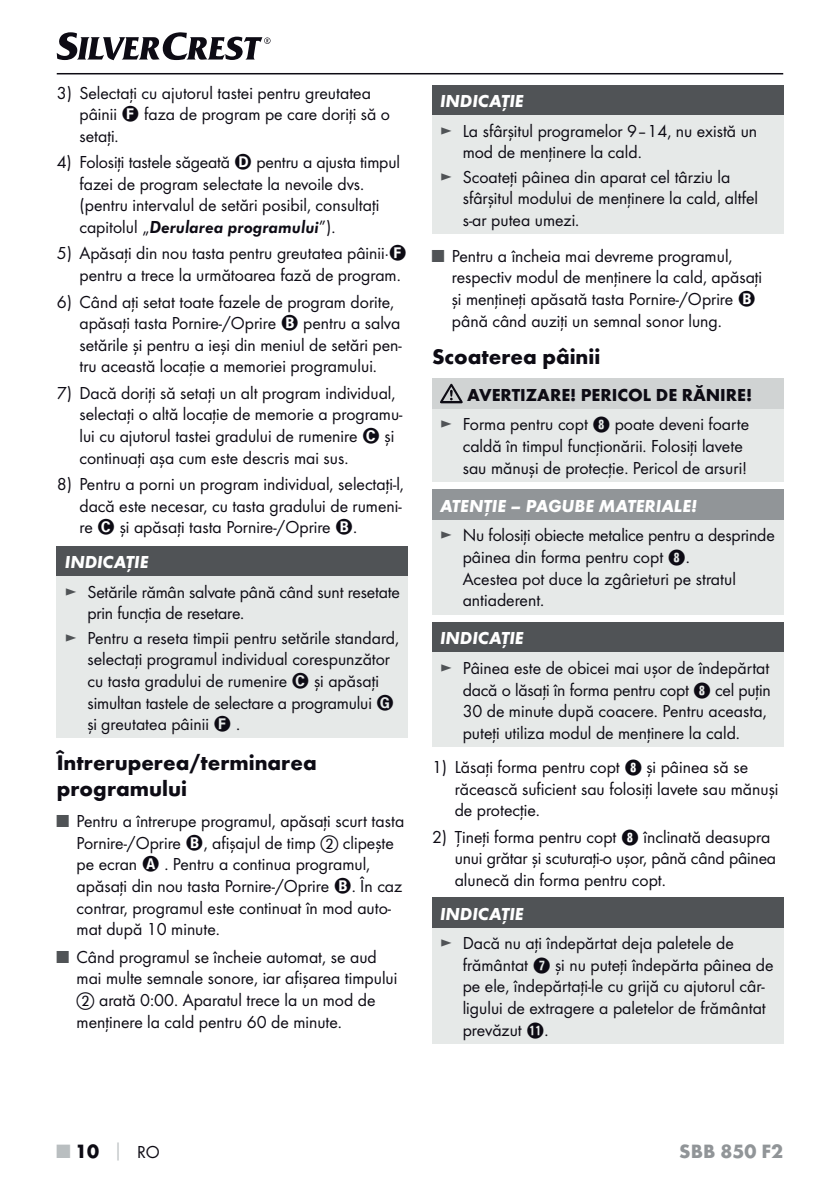
<style>
.page{position:relative;width:840px;height:1191px;background:#fff}
.page>*{position:absolute;margin:0;border:0;box-sizing:border-box;transform-origin:0 0}
.t1{font:700 22px/26px "Futura";color:#0d0b14}
.t2{font:700 20px "Futura";color:#919598}
.t3{font:700 20px "Futura";color:#0d0b14}
.t4{font:18px/21.6px "Futura Boo";color:#0d0b14}
.t5{font:italic 700 18px "Futura";color:#fff}
.t6{font:18px "Futura Dem Obl";color:#0d0b14}
.t7{font:700 18px "Futura";color:#0d0b14}
.s1{font-family:"Futura Boo"}
.s2{color:#505356}
.s3{font-family:"European Pi One"}
.s4{font-family:"Hako PI Nummern"}
.s5{color:#b9bec0}
.s6{font-size:18px;color:#b9bec0}
.s7{font-family:"Futura Boo";font-weight:400;font-size:18px}
</style>
<div class="page">
<hr style="left:57px;top:73px;width:725px;height:1px;background:#0d0b14">
<svg style="left:57px;top:32px;width:213px;height:28px"></svg>
<div style="left:57px;top:546px;width:351px;height:30px;background:#505356"></div>
<div style="left:57px;top:576px;width:351px;height:162px;background:#e6e9e8"></div>
<div style="left:432px;top:85px;width:351px;height:30px;background:#505356"></div>
<div style="left:432px;top:115px;width:351px;height:119px;background:#e6e9e8"></div>
<div style="left:432px;top:378px;width:350px;height:31px;background:#d0d3d3"></div>
<div style="left:432px;top:409px;width:350px;height:72px;background:#e6e9e8"></div>
<svg style="left:440px;top:384px;width:22px;height:19px"></svg>
<div style="left:432px;top:489px;width:351px;height:31px;background:#919598"></div>
<div style="left:432px;top:520px;width:351px;height:94px;background:#e6e9e8"></div>
<div style="left:432px;top:622px;width:351px;height:30px;background:#505356"></div>
<div style="left:432px;top:652px;width:351px;height:94px;background:#e6e9e8"></div>
<div style="left:432px;top:897px;width:351px;height:30px;background:#505356"></div>
<div style="left:432px;top:927px;width:351px;height:116px;background:#e6e9e8"></div>
<p class="t4" style="left:79px;top:83px;width:293px;text-indent:-23px">3) Selectaţi cu ajutorul tastei pentru greutatea pâinii</p>
<p class="t4" style="left:144px;top:104px;width:247px">faza de program pe care doriţi să o</p>
<p class="t4" style="left:79px;top:126px;width:41px">setaţi.</p>
<p class="t4" style="left:57px;top:152px;width:175px">4) Folosiţi tastele săgeată</p>
<p class="t4" style="left:79px;top:152px;width:322px;text-indent:177px">pentru a ajusta timpul fazei de program selectate la nevoile dvs. (pentru intervalul de setări posibil, consultaţi</p>
<p class="t6" style="left:79px;top:216px;width:257px"><span class="s1">capitolul „</span>Derularea programului<span class="s1">”).</span></p>
<p class="t4" style="left:79px;top:244px;width:323px;text-indent:-23px">5) Apăsaţi din nou tasta pentru greutatea pâinii· pentru a trece la următoarea fază de program.</p>
<p class="t4" style="left:79px;top:292px;width:316px;text-indent:-23px">6) Când aţi setat toate fazele de program dorite, apăsaţi tasta Pornire-/Oprire</p>
<p class="t4" style="left:79px;top:313px;width:324px;text-align:justify;text-indent:223px">pentru a salva setările și pentru a ieși din meniul de setări pen&shy;tru această locaţie a memoriei programului.</p>
<p class="t4" style="left:79px;top:383px;width:324px;text-indent:-23px">7) Dacă doriţi să setaţi un alt program individual, selectaţi o altă locaţie de memorie a programu&shy;lui cu ajutorul tastei gradului de rumenire</p>
<p class="t4" style="left:384px;top:426px;width:11px">și</p>
<p class="t4" style="left:79px;top:448px;width:270px">continuaţi așa cum este descris mai sus.</p>
<p class="t4" style="left:79px;top:474px;width:326px;text-indent:-23px">8) Pentru a porni un program individual, selectaţi-l, dacă este necesar, cu tasta gradului de rumeni&shy;re</p>
<p class="t4" style="left:120px;top:517px;width:239px">și apăsaţi tasta Pornire-/Oprire .</p>
<p class="t5" style="left:65px;top:556px;width:85px">INDICAŢIE</p>
<p class="t4" style="left:87px;top:582px;width:314px;text-indent:-23px"><span class="s2">►</span> Setările rămân salvate până când sunt resetate prin funcţia de resetare.</p>
<p class="t4" style="left:87px;top:628px;width:313px;text-indent:-23px"><span class="s2">►</span> Pentru a reseta timpii pentru setările standard, selectaţi programul individual corespunzător cu tasta gradului de rumenire</p>
<p class="t4" style="left:87px;top:671px;width:293px;text-indent:226px">și apăsaţi simultan tastele de selectare a programului și greutatea pâinii</p>
<p class="t4" style="left:236px;top:714px;width:6px">.</p>
<p class="t1" style="left:57px;top:752px;width:261px">Întreruperea/terminarea programului</p>
<p class="t4" style="left:77px;top:810px;width:329px;text-indent:-20px"><span class="s2">■</span> Pentru a întrerupe programul, apăsaţi scurt tasta<br>Pornire-/Oprire</p>
<p class="t4" style="left:203px;top:832px;width:191px">, afișajul de timp <span class="s3">b</span> clipește</p>
<p class="t4" style="left:77px;top:854px;width:327px;text-indent:88px">. Pentru a continua programul, apăsaţi din nou tasta Pornire-/Oprire . În caz contrar, programul este continuat în mod auto&shy;mat după 10 minute.</p>
<p class="t4" style="left:77px;top:947px;width:322px;text-indent:-20px"><span class="s2">■</span> Când programul se încheie automat, se aud mai multe semnale sonore, iar afișarea timpului <span class="s3">b</span> arată 0:00. Aparatul trece la un mod de menţinere la cald pentru 60 de minute.</p>
<p class="t4" style="left:77px;top:854px;width:62px">pe ecran</p>
<p class="t5" style="left:440px;top:95px;width:85px">INDICAŢIE</p>
<p class="t4" style="left:462px;top:121px;width:296px;text-indent:-23px"><span class="s2">►</span> La sfârșitul programelor 9–14, nu există un mod de menţinere la cald.</p>
<p class="t4" style="left:462px;top:167px;width:297px;text-indent:-23px"><span class="s2">►</span> Scoateţi pâinea din aparat cel târziu la sfârșitul modului de menţinere la cald, altfel s-ar putea umezi.</p>
<p class="t4" style="left:451px;top:246px;width:311px;text-indent:-20px"><span class="s2">■</span> Pentru a încheia mai devreme programul, respectiv modul de menţinere la cald, apăsaţi și menţineţi apăsată tasta Pornire-/Oprire până când auziţi un semnal sonor lung.</p>
<p class="t1" style="left:432px;top:346px;width:170px">Scoaterea pâinii</p>
<p class="t7" style="left:467px;top:388px;width:286px">AVERTIZARE! PERICOL DE RĂNIRE!</p>
<p class="t4" style="left:462px;top:414px;width:288px;text-indent:-23px"><span class="s2">►</span> Forma pentru copt <span class="s4">8</span> poate deveni foarte caldă în timpul funcţionării. Folosiţi lavete sau mănuși de protecţie. Pericol de arsuri!</p>
<p class="t5" style="left:440px;top:500px;width:258px">ATENŢIE – PAGUBE MATERIALE!</p>
<p class="t4" style="left:462px;top:525px;width:313px;text-indent:-23px"><span class="s2">►</span> Nu folosiţi obiecte metalice pentru a desprinde pâinea din forma pentru copt <span class="s4">8</span>.<br>Acestea pot duce la zgârieturi pe stratul antiaderent.</p>
<p class="t5" style="left:440px;top:632px;width:85px">INDICAŢIE</p>
<p class="t4" style="left:462px;top:658px;width:309px;text-indent:-23px"><span class="s2">►</span> Pâinea este de obicei mai ușor de îndepărtat dacă o lăsaţi în forma pentru copt <span class="s4">8</span> cel puţin 30 de minute după coacere. Pentru aceasta, puteţi utiliza modul de menţinere la cald.</p>
<p class="t4" style="left:454px;top:757px;width:325px;text-indent:-23px">1) Lăsaţi forma pentru copt <span class="s4">8</span> și pâinea să se răcească suficient sau folosiţi lavete sau mănuși de protecţie.</p>
<p class="t4" style="left:454px;top:827px;width:323px;text-indent:-23px">2) Ţineţi forma pentru copt <span class="s4">8</span> înclinată deasupra unui grătar și scuturaţi-o ușor, până când pâinea alunecă din forma pentru copt.</p>
<p class="t5" style="left:440px;top:907px;width:85px">INDICAŢIE</p>
<p class="t4" style="left:462px;top:933px;width:312px;text-indent:-23px"><span class="s2">►</span> Dacă nu aţi îndepărtat deja paletele de frământat <span class="s4">7</span> și nu puteţi îndepărta pâinea de pe ele, îndepărtaţi-le cu grijă cu ajutorul câr&shy;ligului de extragere a paletelor de frământat prevăzut <span class="s4">q</span>.</p>
<p class="t3" style="left:57px;top:1143px;width:104px"><span class="s5">■</span> 10 <span class="s6">│</span> <span class="s7">RO</span></p>
<p class="t2" style="left:679px;top:1143px;width:105px">SBB 850 F2</p>
</div>
